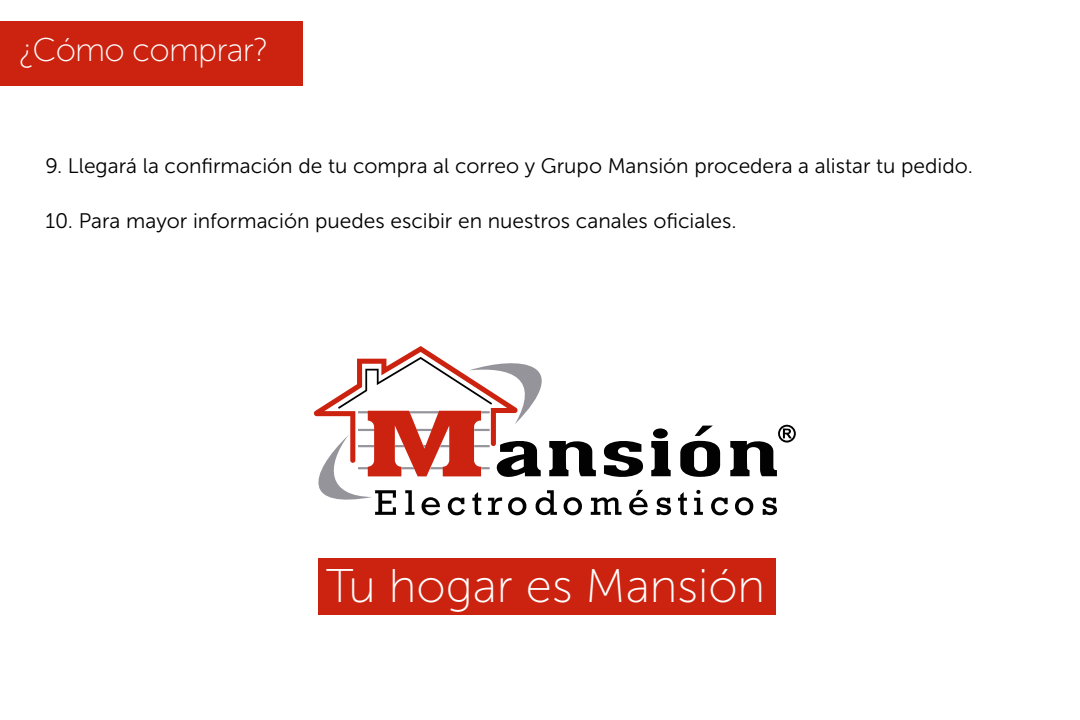
<style>
.page{position:relative;width:1080px;height:720px;background:#fff}
.page>*{position:absolute;margin:0;border:0;box-sizing:border-box;transform-origin:0 0}
.t1{font:47.2px "Museo Sans 100";color:#fff}
.t2{font:32.8px "Museo Sans 100";letter-spacing:-.025em;color:#fff}
.t3{font:21px "Museo Sans 300";color:#000}
</style>
<div class="page">
<div style="left:0;top:22px;width:303px;height:64px;background:#cc2310"></div>
<div style="left:318px;top:559px;width:457px;height:56px;background:#cc2310"></div>
<svg style="left:313px;top:413px;width:25px;height:86px"></svg>
<svg style="left:314px;top:346px;width:124px;height:130px"></svg>
<svg style="left:338px;top:357px;width:439px;height:158px"></svg>
<svg style="left:778px;top:424px;width:18px;height:19px"></svg>
<h2 class="t2" style="left:19px;top:32px;width:251px">¿Cómo comprar?</h2>
<p class="t3" style="left:45px;top:154px;width:929px">9. Llegará la confirmación de tu compra al correo y Grupo Mansión procedera a alistar tu pedido.</p>
<p class="t3" style="left:45px;top:209px;width:693px">10. Para mayor información puedes escibir en nuestros canales oficiales.</p>
<h1 class="t1" style="left:326px;top:561px;width:441px">Tu hogar es Mansión</h1>
</div>
